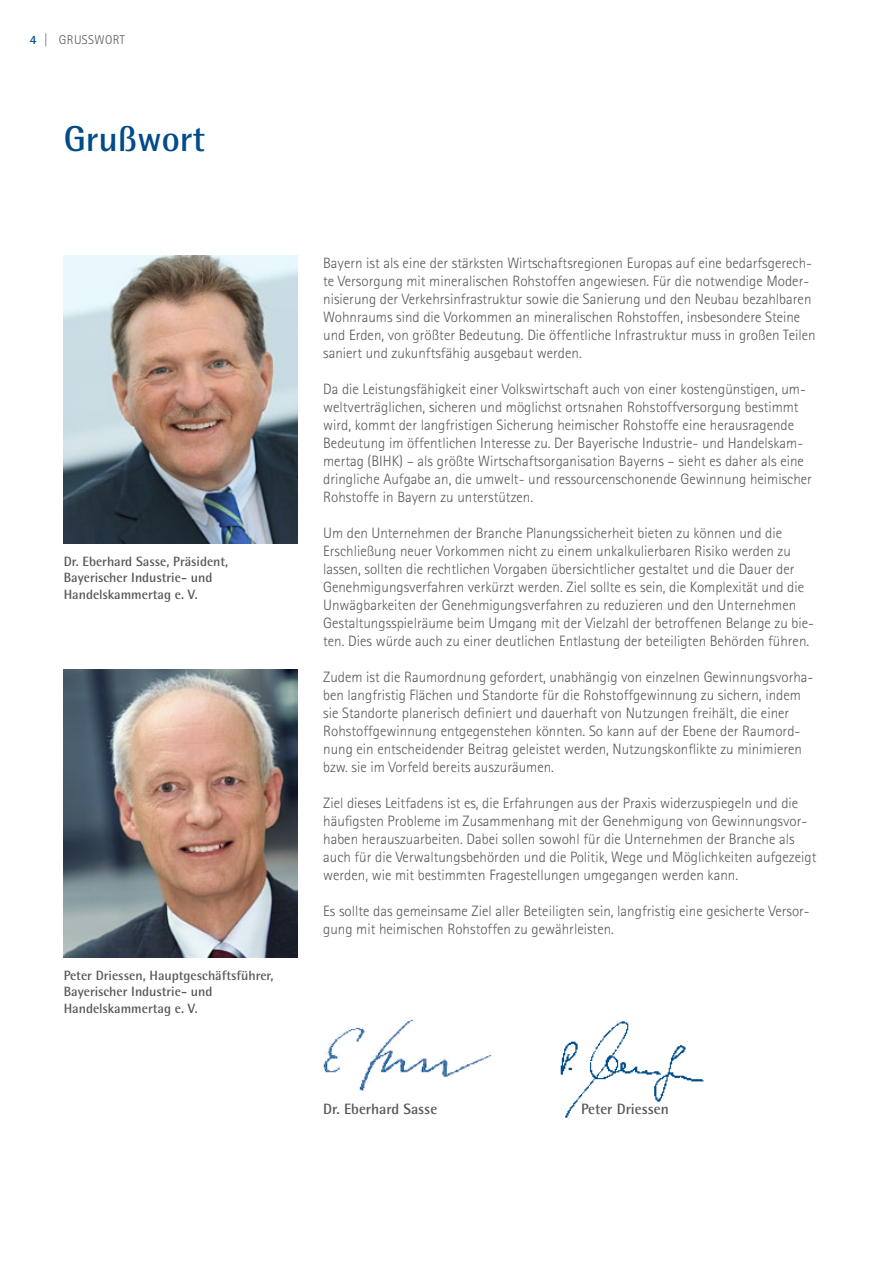
<style>
.page{position:relative;width:893px;height:1263px;background:#fff}
.page>*{position:absolute;margin:0;border:0;box-sizing:border-box;transform-origin:0 0}
.t1{font:700 36px "Agfa Rotis Semisans";color:#004c89}
.t2{font:300 15px/18px "Agfa Rotis Sans Serif";color:#58585a}
.t3{font:700 15px "Agfa Rotis Semisans";color:#58585a}
.t4{font:700 13.5px/16.2px "Agfa Rotis Semisans";color:#58585a}
.t5{font:300 12.75px "Agfa Rotis Sans Serif";letter-spacing:.03em;color:#58585a}
.s1{font-weight:700;color:#004c89}
</style>
<div class="page">
<img style="left:560px;top:1021px;width:144px;height:97px">
<img style="left:323px;top:1019px;width:169px;height:72px">
<img style="left:64px;top:255px;width:234px;height:288px">
<img style="left:64px;top:669px;width:234px;height:288px">
<p class="t5" style="left:30px;top:32px;width:97px"><span class="s1">4</span> | GRUSSWORT</p>
<h1 class="t1" style="left:64px;top:116px;width:143px">Grußwort</h1>
<p class="t4" style="left:64px;top:553px;width:166px">Dr. Eberhard Sasse, Präsident,<br>Bayerischer Industrie- und<br>Handelskammertag e. V.</p>
<p class="t4" style="left:64px;top:967px;width:211px">Peter Driessen, Hauptgeschäftsführer,<br>Bayerischer Industrie- und<br>Handelskammertag e. V.</p>
<p class="t2" style="left:323px;top:254px;width:494px">Bayern ist als eine der stärksten Wirtschaftsregionen Europas auf eine bedarfsgerech&shy;te Versorgung mit mineralischen Rohstoffen angewiesen. Für die notwendige Moder&shy;nisierung der Verkehrsinfrastruktur sowie die Sanierung und den Neubau bezahlbaren Wohnraums sind die Vorkommen an mineralischen Rohstoffen, insbesondere Steine und Erden, von größter Bedeutung. Die öffentliche Infrastruktur muss in großen Teilen saniert und zukunftsfähig ausgebaut werden.</p>
<p class="t2" style="left:323px;top:380px;width:490px">Da die Leistungsfähigkeit einer Volkswirtschaft auch von einer kostengünstigen, um&shy;weltverträglichen, sicheren und möglichst ortsnahen Rohstoffversorgung bestimmt wird, kommt der langfristigen Sicherung heimischer Rohstoffe eine herausragende Bedeutung im öffentlichen Interesse zu. Der Bayerische Industrie- und Handelskam&shy;mertag (BIHK) – als größte Wirtschaftsorganisation Bayerns – sieht es daher als eine dringliche Aufgabe an, die umwelt- und ressourcenschonende Gewinnung heimischer Rohstoffe in Bayern zu unterstützen.</p>
<p class="t2" style="left:323px;top:524px;width:492px">Um den Unternehmen der Branche Planungssicherheit bieten zu können und die Erschließung neuer Vorkommen nicht zu einem unkalkulierbaren Risiko werden zu lassen, sollten die rechtlichen Vorgaben übersichtlicher gestaltet und die Dauer der Genehmigungsverfahren verkürzt werden. Ziel sollte es sein, die Komplexität und die Unwägbarkeiten der Genehmigungsverfahren zu reduzieren und den Unternehmen Gestaltungsspielräume beim Umgang mit der Vielzahl der betroffenen Belange zu bie&shy;ten. Dies würde auch zu einer deutlichen Entlastung der beteiligten Behörden führen.</p>
<p class="t2" style="left:323px;top:668px;width:492px">Zudem ist die Raumordnung gefordert, unabhängig von einzelnen Gewinnungsvorha&shy;ben langfristig Flächen und Standorte für die Rohstoffgewinnung zu sichern, indem sie Standorte planerisch definiert und dauerhaft von Nutzungen freihält, die einer Rohstoffgewinnung entgegenstehen könnten. So kann auf der Ebene der Raumord&shy;nung ein entscheidender Beitrag geleistet werden, Nutzungskonflikte zu minimieren bzw. sie im Vorfeld bereits auszuräumen.</p>
<p class="t2" style="left:323px;top:794px;width:495px">Ziel dieses Leitfadens ist es, die Erfahrungen aus der Praxis widerzuspiegeln und die häufigsten Probleme im Zusammenhang mit der Genehmigung von Gewinnungsvor&shy;haben herauszuarbeiten. Dabei sollen sowohl für die Unternehmen der Branche als auch für die Verwaltungsbehörden und die Politik, Wege und Möglichkeiten aufgezeigt werden, wie mit bestimmten Fragestellungen umgegangen werden kann.</p>
<p class="t2" style="left:323px;top:902px;width:488px">Es sollte das gemeinsame Ziel aller Beteiligten sein, langfristig eine gesicherte Versor&shy;gung mit heimischen Rohstoffen zu gewährleisten.</p>
<p class="t3" style="left:323px;top:1100px;width:116px">Dr. Eberhard Sasse</p>
<p class="t3" style="left:581px;top:1100px;width:89px">Peter Driessen</p>
</div>
